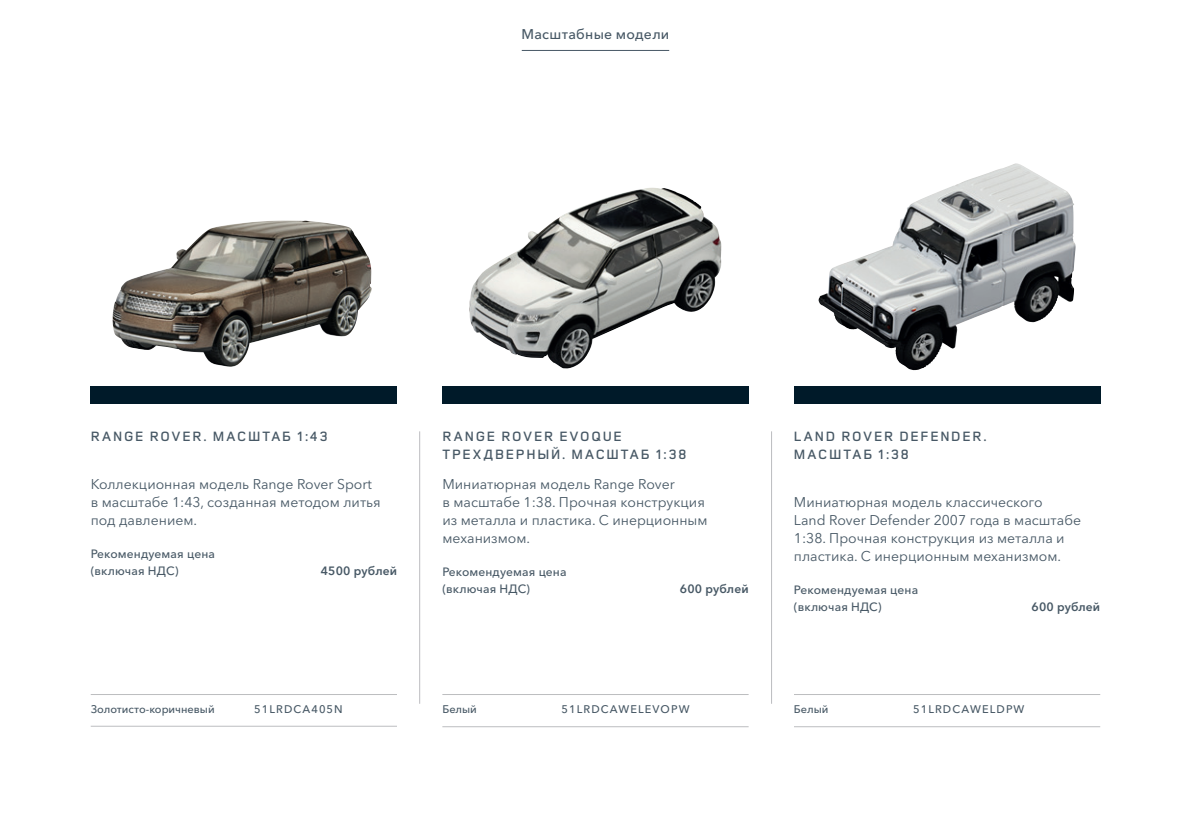
<style>
.page{position:relative;width:1191px;height:840px;background:#fff}
.page>*{position:absolute;margin:0;border:0;box-sizing:border-box;transform-origin:0 0}
.t1{font:14px/18px "Avenir Next Cyr";color:#475865}
.t2{font:600 14px/18px "Land Rover";letter-spacing:.13em;color:#475865}
.t3{font:500 14px "Avenir Next Cyr";letter-spacing:.02em;color:#475865}
.t4{font:500 12px/17.2px "Avenir Next Cyr";letter-spacing:.01em;color:#475865}
.t5{font:600 12px "Avenir Next Cyr";letter-spacing:.01em;color:#475865}
.t6{font:500 11px "Avenir Next Cyr";letter-spacing:.1em;color:#475865}
.t7{font:500 11px "Avenir Next Cyr";color:#475865}
</style>
<div class="page">
<hr style="left:522px;top:50px;width:147px;height:1px;background:#475865">
<img style="left:112px;top:220px;width:259px;height:146px">
<img style="left:469px;top:188px;width:252px;height:180px">
<img style="left:818px;top:164px;width:195px;height:206px">
<hr style="left:91px;top:725px;width:306px;height:1px;background:#bcbdc0">
<hr style="left:442px;top:726px;width:306px;height:1px;background:#bcbdc0">
<hr style="left:794px;top:726px;width:306px;height:1px;background:#bcbdc0">
<hr style="left:419px;top:431px;width:1px;height:272px;background:#bcbdc0">
<hr style="left:771px;top:431px;width:1px;height:272px;background:#bcbdc0">
<hr style="left:91px;top:693px;width:306px;height:1px;background:#bcbdc0">
<hr style="left:442px;top:693px;width:306px;height:1px;background:#bcbdc0">
<hr style="left:794px;top:693px;width:306px;height:1px;background:#bcbdc0">
<div style="left:91px;top:387px;width:306px;height:17px;background:#001a29"></div>
<div style="left:442px;top:387px;width:306px;height:17px;background:#001a29"></div>
<div style="left:794px;top:387px;width:306px;height:17px;background:#001a29"></div>
<p class="t3" style="left:521px;top:26px;width:149px">Масштабные модели</p>
<p class="t2" style="left:91px;top:426px;width:238px">RANGE ROVER. МАСШТАБ 1:43</p>
<p class="t1" style="left:91px;top:474px;width:291px">Коллекционная модель Range Rover Sport в масштабе 1:43, созданная методом литья под давлением.</p>
<p class="t4" style="left:91px;top:544px;width:126px">Рекомендуемая цена (включая НДС)</p>
<p class="t5" style="left:321px;top:563px;width:78px">4500 рублей</p>
<p class="t2" style="left:442px;top:426px;width:245px">RANGE ROVER EVOQUE<br>ТРЕХДВЕРНЫЙ. МАСШТАБ 1:38</p>
<p class="t1" style="left:442px;top:474px;width:267px">Миниатюрная модель Range Rover<br>в маcштабе 1:38. Прочная конструкция из металла и пластика. С инерционным механизмом.</p>
<p class="t4" style="left:442px;top:562px;width:126px">Рекомендуемая цена (включая НДС)</p>
<p class="t5" style="left:680px;top:581px;width:70px">600 рублей</p>
<p class="t2" style="left:794px;top:426px;width:194px">LAND ROVER DEFENDER.<br>МАСШТАБ 1:38</p>
<p class="t1" style="left:794px;top:492px;width:288px">Миниатюрная модель классического<br>Land Rover Defender 2007 года в масштабе 1:38. Прочная конструкция из металла и пластика. С инерционным механизмом.</p>
<p class="t4" style="left:794px;top:580px;width:126px">Рекомендуемая цена (включая НДС)</p>
<p class="t5" style="left:1031px;top:599px;width:70px">600 рублей</p>
<p class="t7" style="left:91px;top:701px;width:125px">Золотисто-коричневый</p>
<p class="t6" style="left:254px;top:701px;width:90px">51LRDCA405N</p>
<p class="t6" style="left:442px;top:701px;width:36px">Белый</p>
<p class="t6" style="left:561px;top:701px;width:130px">51LRDCAWELEVOPW</p>
<p class="t6" style="left:794px;top:701px;width:36px">Белый</p>
<p class="t6" style="left:913px;top:701px;width:113px">51LRDCAWELDPW</p>
</div>
